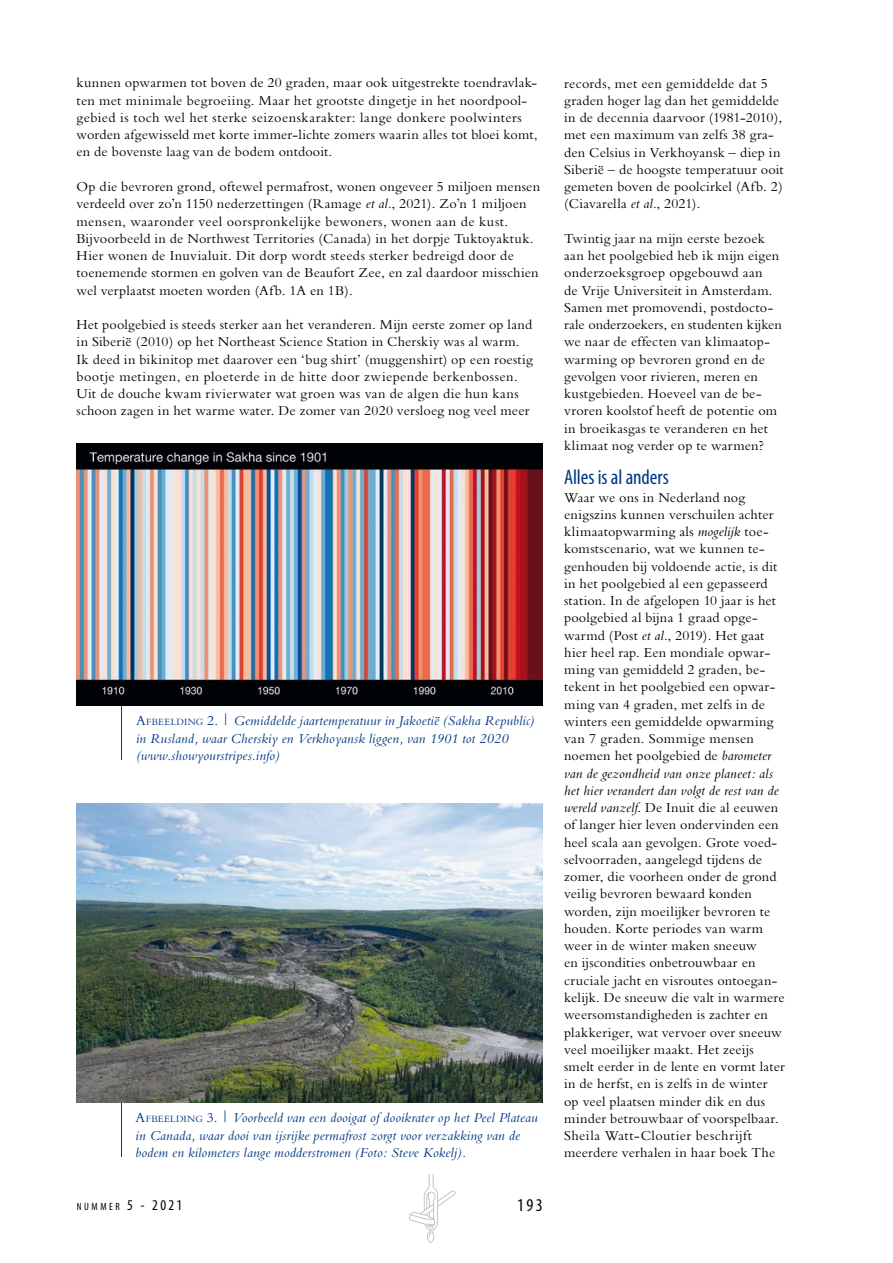
<style>
.page{position:relative;width:893px;height:1263px;background:#fff}
.page>*{position:absolute;margin:0;border:0;box-sizing:border-box;transform-origin:0 0}
.t1{font:condensed 21px "Myriad Pro";letter-spacing:-.005em;color:#003882}
.t2{font:condensed 18px "Myriad Pro";color:#000}
.t3{font:14.25px/17.2px "M Bembo";letter-spacing:.015em;color:#000}
.t4{font:italic 14.25px/17.2px "M Bembo";letter-spacing:.01em;color:#003882}
.t5{font:condensed 10.5px "Myriad Pro";letter-spacing:.245em;color:#000}
.s1{font-style:italic}
.s2{font-style:normal}
.s3{font-style:normal;font-size:10.05px}
.s4{font-size:15px}
</style>
<div class="page">
<svg style="left:409px;top:1174px;width:47px;height:69px"></svg>
<hr style="left:121px;top:1099px;width:1px;height:58px;background:#003882">
<hr style="left:121px;top:702px;width:1px;height:58px;background:#003882">
<img style="left:77px;top:443px;width:466px;height:262px">
<img style="left:77px;top:803px;width:466px;height:299px">
<p class="t3" style="left:77px;top:74px;width:463px">kunnen opwarmen tot boven de 20 graden, maar ook uitgestrekte toendravlak&shy;ten met minimale begroeiing. Maar het grootste dingetje in het noordpool&shy;gebied is toch wel het sterke seizoenskarakter: lange donkere poolwinters worden afgewisseld met korte immer-lichte zomers waarin alles tot bloei komt, en de bovenste laag van de bodem ontdooit.</p>
<p class="t3" style="left:77px;top:178px;width:465px">Op die bevroren grond, oftewel permafrost, wonen ongeveer 5 miljoen mensen verdeeld over zo’n 1150 nederzettingen (Ramage <span class="s1">et al.</span>, 2021). Zo’n 1 miljoen mensen, waaronder veel oorspronkelijke bewoners, wonen aan de kust.<br>Bijvoorbeeld in de Northwest Territories (Canada) in het dorpje Tuktoyaktuk.<br>Hier wonen de Inuvialuit. Dit dorp wordt steeds sterker bedreigd door de toenemende stormen en golven van de Beaufort Zee, en zal daardoor misschien wel verplaatst moeten worden (Afb. 1A en 1B).</p>
<p class="t3" style="left:77px;top:316px;width:458px">Het poolgebied is steeds sterker aan het veranderen. Mijn eerste zomer op land in Siberië (2010) op het Northeast Science Station in Cherskiy was al warm.<br>Ik deed in bikinitop met daarover een ‘bug shirt’ (muggenshirt) op een roestig bootje metingen, en ploeterde in de hitte door zwiepende berkenbossen.<br>Uit de douche kwam rivierwater wat groen was van de algen die hun kans schoon zagen in het warme water. De zomer van 2020 versloeg nog veel meer</p>
<p class="t4" style="left:136px;top:712px;width:400px"><span class="s2">A</span><span class="s3">FBEELDING</span> <span class="s2">2. |</span> Gemiddelde jaartemperatuur in Jakoetië (Sakha Republic) in Rusland, waar Cherskiy en Verkhoyansk liggen, van 1901 tot 2020 (www.showyourstripes.info)</p>
<p class="t4" style="left:136px;top:1109px;width:404px"><span class="s2">A</span><span class="s3">FBEELDING</span> <span class="s2">3. |</span> Voorbeeld van een dooigat of dooikrater op het Peel Plateau in Canada, waar dooi van ijsrijke permafrost zorgt voor verzakking van de bodem en kilometers lange modderstromen (Foto: Steve Kokelj).</p>
<p class="t5" style="left:77px;top:1200px;width:107px">NUMMER <span class="s4">5 - 2021</span></p>
<p class="t2" style="left:517px;top:1194px;width:27px">193</p>
<p class="t3" style="left:564px;top:75px;width:221px">records, met een gemiddelde dat 5 graden hoger lag dan het gemiddelde in de decennia daarvoor (1981-2010), met een maximum van zelfs 38 gra&shy;den Celsius in Verkhoyansk – diep in Siberië – de hoogste temperatuur ooit gemeten boven de poolcirkel (Afb. 2) (Ciavarella <span class="s1">et al.</span>, 2021).</p>
<p class="t3" style="left:564px;top:230px;width:219px">Twintig jaar na mijn eerste bezoek aan het poolgebied heb ik mijn eigen onderzoeksgroep opgebouwd aan<br>de Vrije Universiteit in Amsterdam.<br>Samen met promovendi, postdocto&shy;rale onderzoekers, en studenten kijken we naar de effecten van klimaatop&shy;warming op bevroren grond en de gevolgen voor rivieren, meren en kustgebieden. Hoeveel van de be&shy;vroren koolstof heeft de potentie om in broeikasgas te veranderen en het klimaat nog verder op te warmen?</p>
<h1 class="t1" style="left:564px;top:465px;width:106px">Alles is al anders</h1>
<p class="t3" style="left:564px;top:488px;width:222px">Waar we ons in Nederland nog enigszins kunnen verschuilen achter klimaatopwarming als <span class="s1">mogelijk</span> toe&shy;komstscenario, wat we kunnen te&shy;genhouden bij voldoende actie, is dit in het poolgebied al een gepasseerd station. In de afgelopen 10 jaar is het poolgebied al bijna 1 graad opge&shy;warmd (Post <span class="s1">et al.</span>, 2019). Het gaat hier heel rap. Een mondiale opwar&shy;ming van gemiddeld 2 graden, be&shy;tekent in het poolgebied een opwar&shy;ming van 4 graden, met zelfs in de winters een gemiddelde opwarming van 7 graden. Sommige mensen noemen het poolgebied de <span class="s1">barometer van de gezondheid van onze planeet: als het hier verandert dan volgt de rest van de wereld vanzelf</span>. De Inuit die al eeuwen of langer hier leven ondervinden een heel scala aan gevolgen. Grote voed&shy;selvoorraden, aangelegd tijdens de zomer, die voorheen onder de grond veilig bevroren bewaard konden worden, zijn moeilijker bevroren te houden. Korte periodes van warm weer in de winter maken sneeuw<br>en ijscondities onbetrouwbaar en cruciale jacht en visroutes ontoegan&shy;kelijk. De sneeuw die valt in warmere weersomstandigheden is zachter en plakkeriger, wat vervoer over sneeuw veel moeilijker maakt. Het zeeijs smelt eerder in de lente en vormt later in de herfst, en is zelfs in de winter op veel plaatsen minder dik en dus minder betrouwbaar of voorspelbaar.<br>Sheila Watt-Cloutier beschrijft meerdere verhalen in haar boek The</p>
</div>
